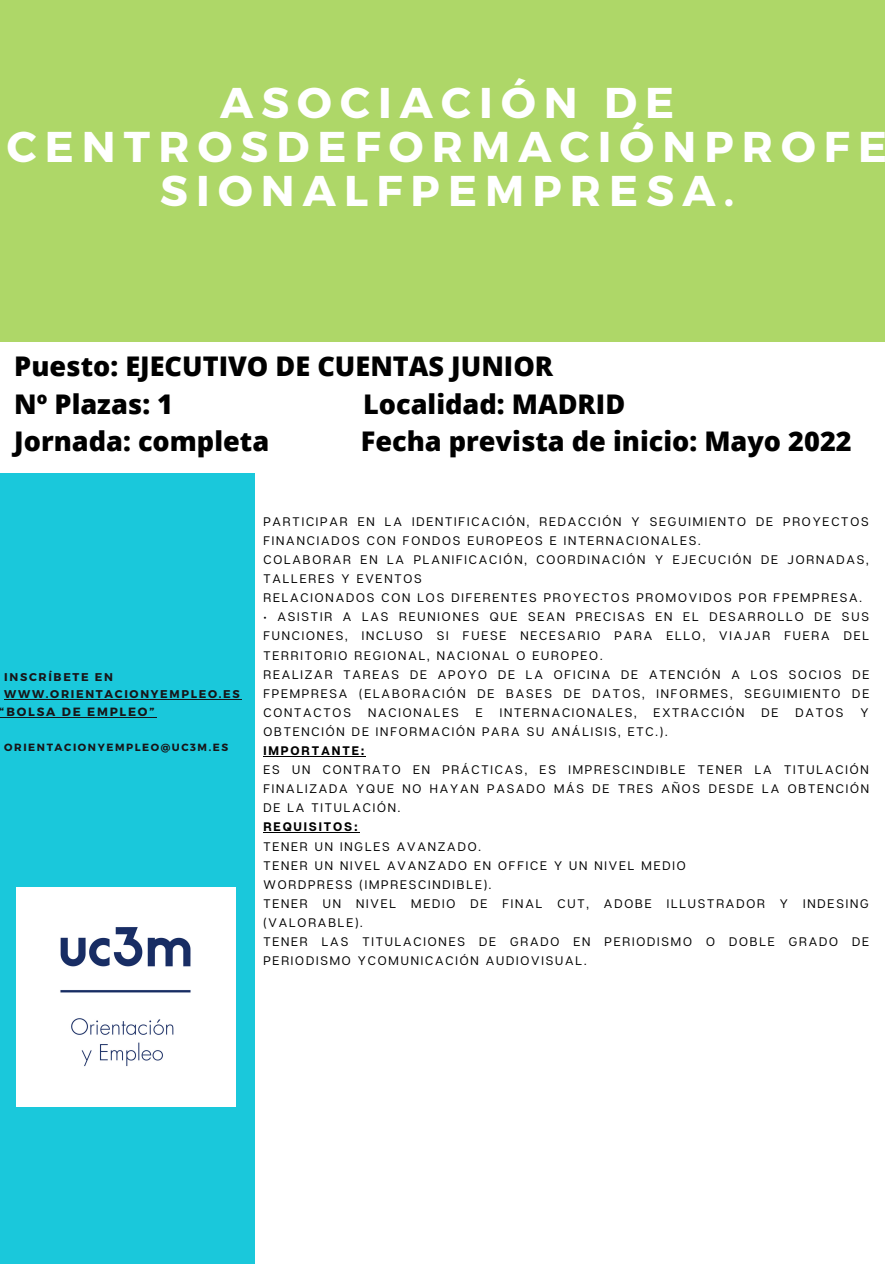
<style>
.page{position:relative;width:894px;height:1264px;background:#fff}
.page>*{position:absolute;margin:0;border:0;box-sizing:border-box;transform-origin:0 0}
.t1{font:700 43.05px/44px "Montserrat";letter-spacing:.19em;color:#fff;text-align:center}
.t2{font:800 27px "Open Sans";color:#000}
.t3{font:12.45px/19px "Articulat CF";letter-spacing:.15em;color:#000}
.t4{font:700 12.45px "Articulat CF";letter-spacing:.15em;color:#000}
.t5{font:700 12px "Montserrat";letter-spacing:.15em;color:#171518}
.t6{font:700 11.25px/17.4px "Montserrat";letter-spacing:.15em;color:#171518}
.t7{font:700 10.5px "Montserrat";letter-spacing:.15em;color:#171518}
</style>
<div class="page">
<div style="left:0;top:0;width:884px;height:341px;background:#aed768"></div>
<div style="left:0;top:473px;width:254px;height:790px;background:#1ac8db"></div>
<img style="left:17px;top:887px;width:218px;height:219px">
<hr style="left:263px;top:756px;width:103px;height:1px;background:#000">
<hr style="left:263px;top:832px;width:96px;height:1px;background:#000">
<hr style="left:4px;top:699px;width:237px;height:1px;background:#171518">
<hr style="left:0;top:717px;width:156px;height:1px;background:#171518">
<p class="t1" style="left:7px;top:78px;width:881px">ASOCIACIÓN DE<br>CENTROSDEFORMACIÓNPROFE<br>SIONALFPEMPRESA.</p>
<p class="t2" style="left:14px;top:347px;width:540px">Puesto: EJECUTIVO DE CUENTAS JUNIOR</p>
<p class="t2" style="left:14px;top:385px;width:160px">Nº Plazas: 1</p>
<p class="t2" style="left:363px;top:385px;width:263px">Localidad: MADRID</p>
<p class="t2" style="left:14px;top:422px;width:256px">Jornada: completa</p>
<p class="t2" style="left:360px;top:422px;width:492px">Fecha prevista de inicio: Mayo 2022</p>
<p class="t6" style="left:4px;top:667px;width:237px">INSCRÍBETE EN<br>WWW.ORIENTACIONYEMPLEO.ES</p>
<p class="t5" style="left:0;top:704px;width:156px">“BOLSA DE EMPLEO”</p>
<p class="t7" style="left:4px;top:740px;width:225px">ORIENTACIONYEMPLEO@UC3M.ES</p>
<p class="t3" style="left:263px;top:511px;width:606px">PARTICIPAR EN LA IDENTIFICACIÓN, REDACCIÓN Y SEGUIMIENTO DE PROYECTOS<br>FINANCIADOS CON FONDOS EUROPEOS E INTERNACIONALES.</p>
<p class="t3" style="left:263px;top:549px;width:606px">COLABORAR EN LA PLANIFICACIÓN, COORDINACIÓN Y EJECUCIÓN DE JORNADAS,<br>TALLERES Y EVENTOS</p>
<p class="t3" style="left:263px;top:588px;width:600px">RELACIONADOS CON LOS DIFERENTES PROYECTOS PROMOVIDOS POR FPEMPRESA.</p>
<p class="t3" style="left:263px;top:607px;width:607px;text-align:justify">• ASISTIR A LAS REUNIONES QUE SEAN PRECISAS EN EL DESARROLLO DE SUS FUNCIONES, INCLUSO SI FUESE NECESARIO PARA ELLO, VIAJAR FUERA DEL TERRITORIO REGIONAL, NACIONAL O EUROPEO.</p>
<p class="t3" style="left:263px;top:664px;width:607px;text-align:justify">REALIZAR TAREAS DE APOYO DE LA OFICINA DE ATENCIÓN A LOS SOCIOS DE FPEMPRESA (ELABORACIÓN DE BASES DE DATOS, INFORMES, SEGUIMIENTO DE CONTACTOS</p>
<p class="t3" style="left:368px;top:702px;width:92px">NACIONALES</p>
<p class="t3" style="left:475px;top:702px;width:8px">E</p>
<p class="t3" style="left:499px;top:702px;width:138px">INTERNACIONALES,</p>
<p class="t3" style="left:653px;top:702px;width:92px">EXTRACCIÓN</p>
<p class="t3" style="left:761px;top:702px;width:18px">DE</p>
<p class="t3" style="left:795px;top:702px;width:49px">DATOS</p>
<p class="t3" style="left:860px;top:702px;width:10px">Y</p>
<p class="t3" style="left:263px;top:721px;width:405px">OBTENCIÓN DE INFORMACIÓN PARA SU ANÁLISIS, ETC.).</p>
<p class="t4" style="left:263px;top:742px;width:102px">IMPORTANTE:</p>
<p class="t3" style="left:263px;top:760px;width:607px;text-align:justify">ES UN CONTRATO EN PRÁCTICAS, ES IMPRESCINDIBLE TENER LA TITULACIÓN FINALIZADA YQUE NO HAYAN PASADO MÁS DE TRES AÑOS DESDE LA OBTENCIÓN DE LA TITULACIÓN.</p>
<p class="t4" style="left:263px;top:819px;width:96px">REQUISITOS:</p>
<p class="t3" style="left:263px;top:836px;width:219px">TENER UN INGLES AVANZADO.</p>
<p class="t3" style="left:263px;top:855px;width:423px">TENER UN NIVEL AVANZADO EN OFFICE Y UN NIVEL MEDIO</p>
<p class="t3" style="left:263px;top:874px;width:229px">WORDPRESS (IMPRESCINDIBLE).</p>
<p class="t3" style="left:263px;top:893px;width:606px">TENER UN NIVEL MEDIO DE FINAL CUT, ADOBE ILLUSTRADOR Y INDESING (VALORABLE).</p>
<p class="t3" style="left:263px;top:931px;width:607px">TENER LAS TITULACIONES DE GRADO EN PERIODISMO O DOBLE GRADO DE<br>PERIODISMO YCOMUNICACIÓN AUDIOVISUAL.</p>
</div>
